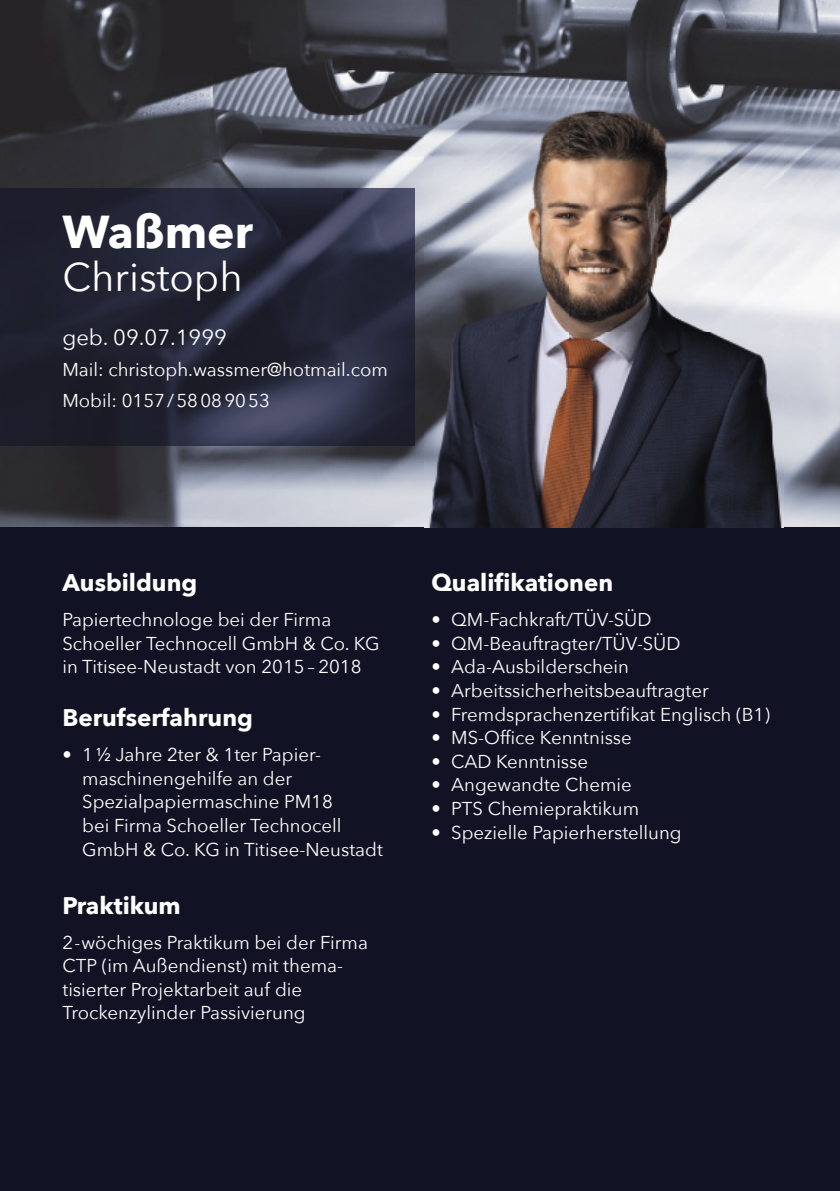
<style>
.page{position:relative;width:840px;height:1191px;background:#fff}
.page>*{position:absolute;margin:0;border:0;box-sizing:border-box;transform-origin:0 0}
.t1{font:700 46px "Avenir Next";color:#fff}
.t2{font:40px "Avenir Next";color:#fff}
.t3{font:700 24px "Avenir Next";color:#fff}
.t4{font:22px "Avenir Next";color:#fff}
.t5{font:18.6px/23.6px "Avenir Next";color:#fff}
</style>
<div class="page">
<img style="left:0;top:0;width:489px;height:197px">
<img style="left:489px;top:0;width:350px;height:131px">
<img style="left:782px;top:131px;width:57px;height:396px">
<img style="left:350px;top:197px;width:74px;height:330px">
<img style="left:0;top:446px;width:350px;height:81px">
<div style="left:0;top:527px;width:839px;height:664px;background:#111224"></div>
<img style="left:424px;top:74px;width:358px;height:453px">
<img style="left:0;top:189px;width:414px;height:257px">
<h1 class="t1" style="left:62px;top:192px;width:192px">Waßmer</h1>
<h2 class="t2" style="left:62px;top:243px;width:182px">Christoph</h2>
<p class="t4" style="left:62px;top:318px;width:166px">geb. 09.07.1999</p>
<p class="t5" style="left:62px;top:356px;width:327px">Mail: christoph.wassmer@hotmail.com</p>
<p class="t5" style="left:62px;top:388px;width:209px">Mobil: 0157 / 58 08 90 53</p>
<p class="t3" style="left:62px;top:562px;width:136px">Ausbildung</p>
<p class="t5" style="left:62px;top:607px;width:318px">Papiertechnologe bei der Firma<br>Schoeller Technocell GmbH &amp; Co. KG in Titisee-Neustadt von 2015 – 2018</p>
<p class="t3" style="left:62px;top:697px;width:192px">Berufserfahrung</p>
<p class="t5" style="left:82px;top:742px;width:302px;text-indent:-20px">• 1 ½ Jahre 2ter &amp; 1ter Papier&shy;maschinengehilfe an der<br>Spezialpapiermaschine PM18<br>bei Firma Schoeller Technocell<br>GmbH &amp; Co. KG in Titisee-Neustadt</p>
<p class="t3" style="left:62px;top:884px;width:120px">Praktikum</p>
<p class="t5" style="left:62px;top:929px;width:307px">2-wöchiges Praktikum bei der Firma CTP (im Außendienst) mit thema&shy;tisierter Projektarbeit auf die Trockenzylinder Passivierung</p>
<p class="t3" style="left:431px;top:562px;width:183px">Qualifikationen</p>
<p class="t5" style="left:431px;top:607px;width:221px">• QM-Fachkraft/TÜV-SÜD</p>
<p class="t5" style="left:431px;top:630px;width:250px">• QM-Beauftragter/TÜV-SÜD</p>
<p class="t5" style="left:431px;top:654px;width:199px">• Ada-Ausbilderschein</p>
<p class="t5" style="left:431px;top:678px;width:279px">• Arbeitssicherheitsbeauftragter</p>
<p class="t5" style="left:431px;top:701px;width:340px">• Fremdsprachenzertifikat Englisch (B1)</p>
<p class="t5" style="left:431px;top:725px;width:202px">• MS-Office Kenntnisse</p>
<p class="t5" style="left:431px;top:748px;width:158px">• CAD Kenntnisse</p>
<p class="t5" style="left:431px;top:772px;width:202px">• Angewandte Chemie</p>
<p class="t5" style="left:431px;top:796px;width:209px">• PTS Chemiepraktikum</p>
<p class="t5" style="left:431px;top:819px;width:252px">• Spezielle Papierherstellung</p>
</div>
